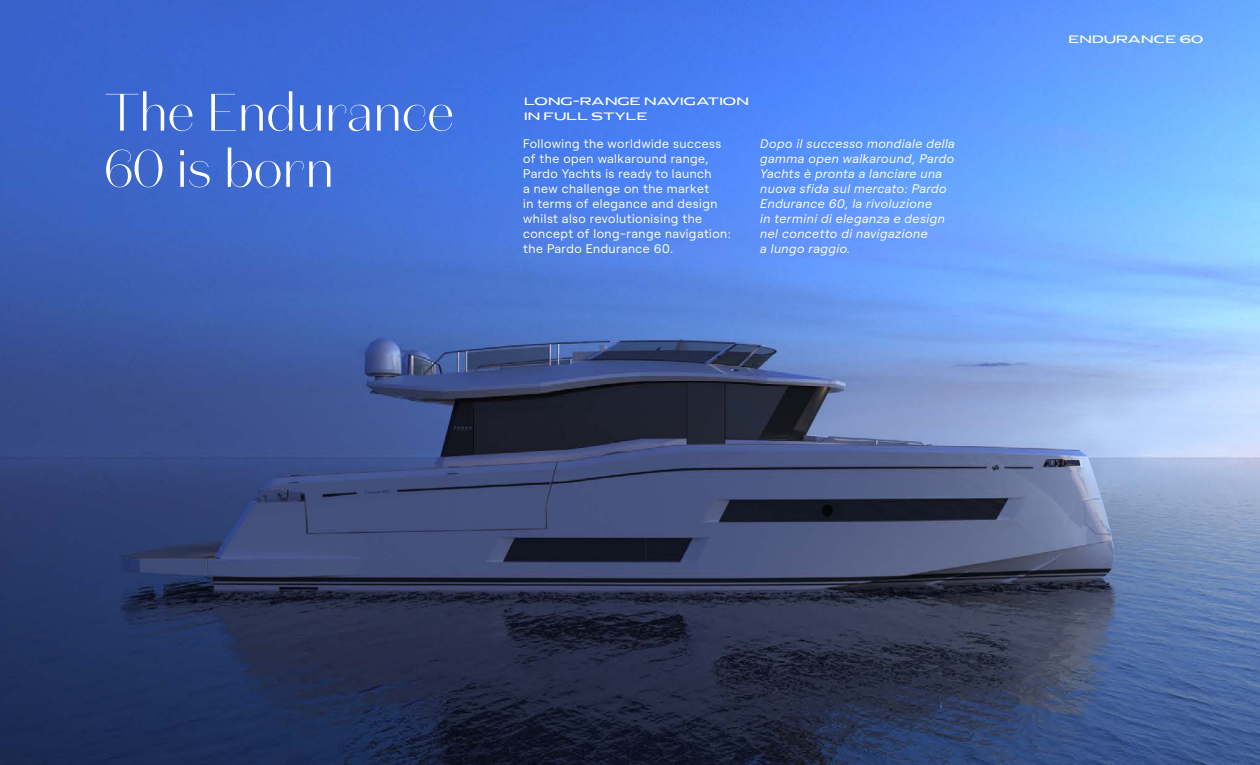
<style>
.page{position:relative;width:1260px;height:765px;background:#fff}
.page>*{position:absolute;margin:0;border:0;box-sizing:border-box;transform-origin:0 0}
.t1{font:300 52.5px/56.2px "Domaine Sans Display";color:#fff}
.t2{font:17.5px/15px "Pauraque Sans Clean";color:#fff}
.t3{font:12.5px/15px "Roobert";letter-spacing:.04em;color:#fff}
.t4{font:italic 12.5px/15px "Roobert";letter-spacing:.04em;color:#fff}
</style>
<div class="page">
<img style="left:0;top:0;width:1260px;height:765px">
<h1 class="t1" style="left:104px;top:84px;width:351px">The Endurance<br>60 is born</h1>
<h2 class="t2" style="left:524px;top:92px;width:226px">LONG-RANGE NAVIGATION<br>IN FULL STYLE</h2>
<p class="t3" style="left:523px;top:135px;width:209px">Following the worldwide success of the open walkaround range,<br>Pardo Yachts is ready to launch<br>a new challenge on the market<br>in terms of elegance and design whilst also revolutionising the concept of long-range navigation: the Pardo Endurance 60.</p>
<p class="t4" style="left:760px;top:135px;width:196px">Dopo il successo mondiale della gamma open walkaround, Pardo<br>Yachts è pronta a lanciare una nuova sfida sul mercato: Pardo<br>Endurance 60, la rivoluzione<br>in termini di eleganza e design nel concetto di navigazione<br>a lungo raggio.</p>
<h2 class="t2" style="left:1068px;top:30px;width:136px">ENDURANCE 60</h2>
</div>
